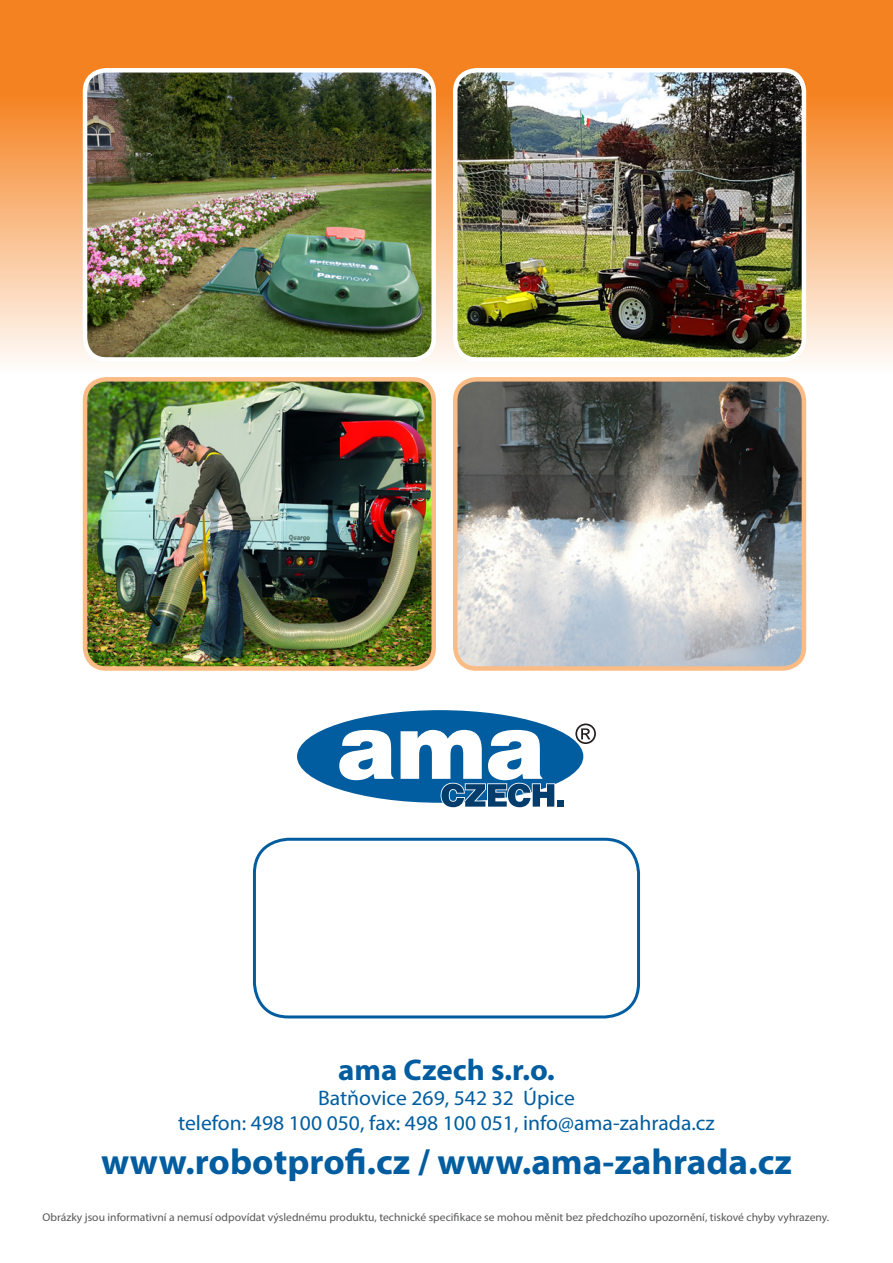
<style>
.page{position:relative;width:893px;height:1263px;background:#fff}
.page>*{position:absolute;margin:0;border:0;box-sizing:border-box;transform-origin:0 0}
.t1{font:700 36px "Myriad Pro";color:#015d9f}
.t2{font:700 30px "Myriad Pro";color:#015d9f}
.t3{font:21px/25.2px "Myriad Pro";color:#015d9f;text-align:center}
.t4{font:11.25px "Myriad Pro";color:#57585a}
</style>
<div class="page">
<svg style="left:0;top:0;width:893px;height:363px;background:#f69c4f"></svg>
<img style="left:85px;top:70px;width:349px;height:289px">
<div style="left:83px;top:68px;width:353px;height:294px;border:4px solid #fff;border-radius:21px"></div>
<img style="left:86px;top:382px;width:345px;height:284px">
<div style="left:83px;top:377px;width:353px;height:294px;border:4px solid #fbbb85;border-radius:21px"></div>
<img style="left:455px;top:70px;width:349px;height:289px">
<div style="left:453px;top:68px;width:353px;height:294px;border:4px solid #fff;border-radius:21px"></div>
<img style="left:458px;top:382px;width:343px;height:284px">
<div style="left:453px;top:377px;width:353px;height:294px;border:4px solid #fbbb85;border-radius:21px"></div>
<svg style="left:575px;top:723px;width:21px;height:21px"></svg>
<div style="left:297px;top:710px;width:286px;height:93px;background:#015d9f;border-radius:50%"></div>
<svg style="left:339px;top:730px;width:227px;height:78px"></svg>
<div style="left:557px;top:800px;width:7px;height:7px;background:#043c6c"></div>
<div style="left:253px;top:838px;width:387px;height:180px;border:3px solid #015d9f;border-radius:34px"></div>
<h2 class="t2" style="left:338px;top:1050px;width:218px">ama Czech s.r.o.</h2>
<h3 class="t3" style="left:178px;top:1085px;width:538px">Batňovice 269, 542 32 Úpice<br>telefon: 498 100 050, fax: 498 100 051, info@ama-zahrada.cz</h3>
<h1 class="t1" style="left:101px;top:1138px;width:692px">www.robotprofi.cz / www.ama-zahrada.cz</h1>
<p class="t4" style="left:43px;top:1210px;width:788px">Obrázky jsou informativní a nemusí odpovídat výslednému produktu, technické specifikace se mohou měnit bez předchozího upozornění, tiskové chyby vyhrazeny.</p>
</div>
